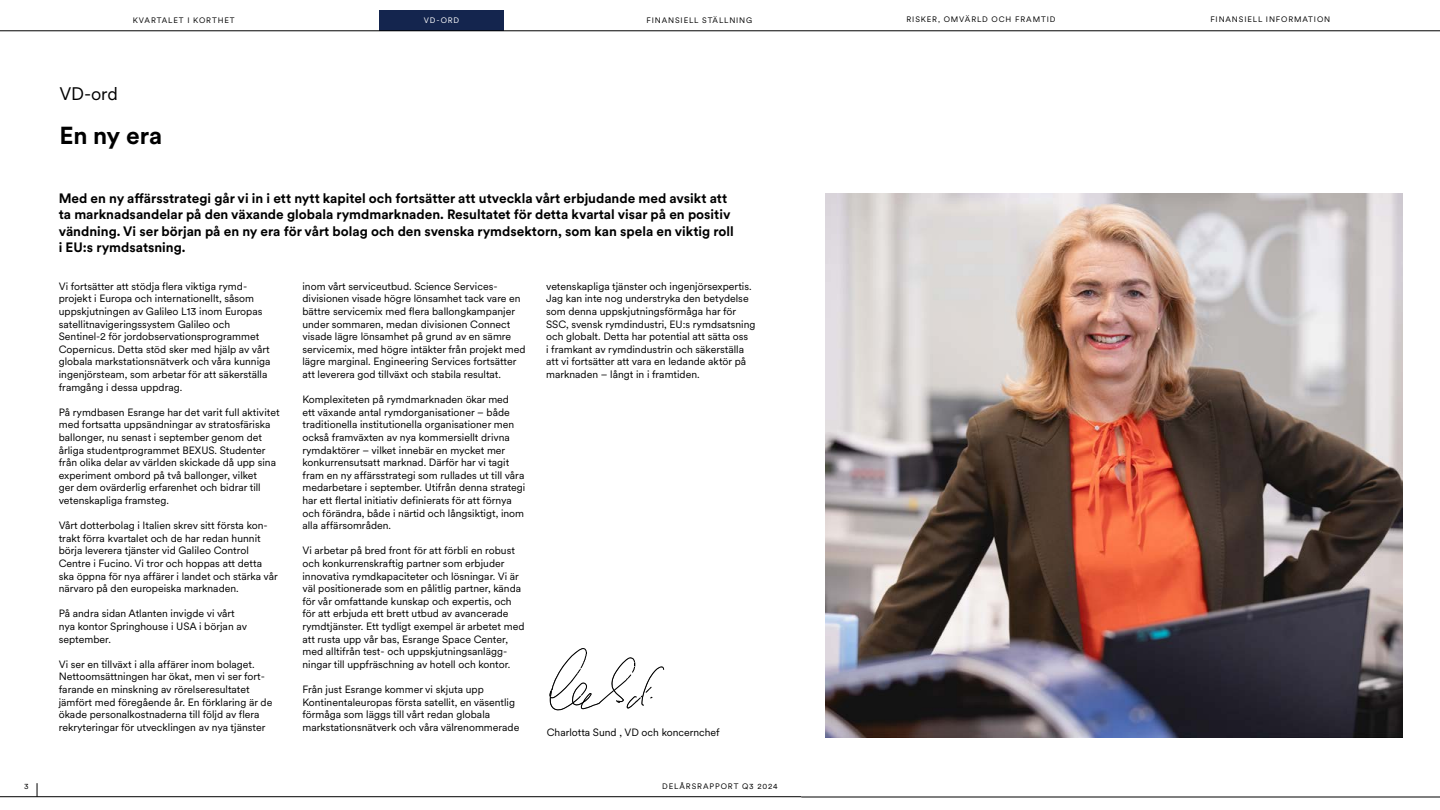
<style>
.page{position:relative;width:1440px;height:810px;background:#fff}
.page>*{position:absolute;margin:0;border:0;box-sizing:border-box;transform-origin:0 0}
.t1{font:700 24.38px "Circular XX";letter-spacing:-.005em;color:#000}
.t2{font:18px "Circular XX";color:#000}
.t3{font:700 13.5px/16.2px "Circular XX";color:#000}
.t4{font:10.5px/12.6px "Circular XX";color:#000}
.t5{font:7.88px "Circular XX";letter-spacing:.11em;color:#000}
.t6{font:7.88px "Circular XX";color:#fff}
</style>
<div class="page">
<img style="left:825px;top:193px;width:578px;height:544px">
<svg style="left:549px;top:648px;width:116px;height:63px"></svg>
<div style="left:379px;top:11px;width:125px;height:20px;background:#14254e"></div>
<hr style="left:801px;top:797px;width:639px;height:1px;background:#000">
<hr style="left:0;top:797px;width:801px;height:1px;background:#000">
<svg style="left:37px;top:783px;width:1px;height:14px"></svg>
<hr style="left:0;top:31px;width:1440px;height:1px;background:#000">
<p class="t5" style="left:133px;top:15px;width:104px">KVARTALET I KORTHET</p>
<p class="t6" style="left:424px;top:15px;width:37px">VD-ORD</p>
<p class="t5" style="left:647px;top:15px;width:107px">FINANSIELL STÄLLNING</p>
<p class="t5" style="left:907px;top:14px;width:150px">RISKER, OMVÄRLD OCH FRAMTID</p>
<p class="t5" style="left:1210px;top:14px;width:121px">FINANSIELL INFORMATION</p>
<h2 class="t2" style="left:59px;top:81px;width:60px">VD-ord</h2>
<h1 class="t1" style="left:59px;top:118px;width:104px">En ny era</h1>
<p class="t3" style="left:59px;top:190px;width:677px">Med en ny affärsstrategi går vi in i ett nytt kapitel och fortsätter att utveckla vårt erbjudande med avsikt att ta marknadsandelar på den växande globala rymdmarknaden. Resultatet för detta kvartal visar på en positiv vändning. Vi ser början på en ny era för vårt bolag och den svenska rymdsektorn, som kan spela en viktig roll i EU:s rymdsatsning.</p>
<p class="t4" style="left:59px;top:279px;width:213px">Vi fortsätter att stödja flera viktiga rymd&shy;projekt i Europa och internationellt, såsom uppskjutningen av Galileo L13 inom Europas satellitnavigeringssystem Galileo och Sentinel-2 för jordobservationsprogrammet Copernicus. Detta stöd sker med hjälp av vårt globala markstationsnätverk och våra kunniga ingenjörsteam, som arbetar för att säkerställa framgång i dessa uppdrag.</p>
<p class="t4" style="left:59px;top:405px;width:222px">På rymdbasen Esrange har det varit full aktivitet med fortsatta uppsändningar av stratosfäriska ballonger, nu senast i september genom det årliga studentprogrammet BEXUS. Studenter från olika delar av världen skickade då upp sina experiment ombord på två ballonger, vilket<br>ger dem ovärderlig erfarenhet och bidrar till vetenskapliga framsteg.</p>
<p class="t4" style="left:59px;top:519px;width:221px">Vårt dotterbolag i Italien skrev sitt första kon&shy;trakt förra kvartalet och de har redan hunnit börja leverera tjänster vid Galileo Control Centre i Fucino. Vi tror och hoppas att detta ska öppna för nya affärer i landet och stärka vår närvaro på den europeiska marknaden.</p>
<p class="t4" style="left:59px;top:607px;width:190px">På andra sidan Atlanten invigde vi vårt nya kontor Springhouse i USA i början av september.</p>
<p class="t4" style="left:59px;top:657px;width:215px">Vi ser en tillväxt i alla affärer inom bolaget.<br>Nettoomsättningen har ökat, men vi ser fort&shy;farande en minskning av rörelseresultatet jämfört med föregående år. En förklaring är de ökade personalkostnaderna till följd av flera rekryteringar för utvecklingen av nya tjänster</p>
<p class="t4" style="left:302px;top:279px;width:225px">inom vårt serviceutbud. Science Services&shy;divisionen visade högre lönsamhet tack vare en bättre servicemix med flera ballongkampanjer under sommaren, medan divisionen Connect visade lägre lönsamhet på grund av en sämre servicemix, med högre intäkter från projekt med lägre marginal. Engineering Services fortsätter att leverera god tillväxt och stabila resultat.</p>
<p class="t4" style="left:302px;top:393px;width:224px">Komplexiteten på rymdmarknaden ökar med<br>ett växande antal rymdorganisationer – både traditionella institutionella organisationer men också framväxten av nya kommersiellt drivna rymdaktörer – vilket innebär en mycket mer konkurrensutsatt marknad. Därför har vi tagit fram en ny affärsstrategi som rullades ut till våra medarbetare i september. Utifrån denna strategi har ett flertal initiativ definierats för att förnya och förändra, både i närtid och långsiktigt, inom alla affärsområden.</p>
<p class="t4" style="left:302px;top:544px;width:224px">Vi arbetar på bred front för att förbli en robust och konkurrenskraftig partner som erbjuder innovativa rymdkapaciteter och lösningar. Vi är väl positionerade som en pålitlig partner, kända för vår omfattande kunskap och expertis, och för att erbjuda ett brett utbud av avancerade rymdtjänster. Ett tydligt exempel är arbetet med att rusta upp vår bas, Esrange Space Center, med alltifrån test- och uppskjutningsanlägg&shy;ningar till uppfräschning av hotell och kontor.</p>
<p class="t4" style="left:302px;top:683px;width:218px">Från just Esrange kommer vi skjuta upp Kontinentaleuropas första satellit, en väsentlig förmåga som läggs till vårt redan globala markstationsnätverk och våra välrenommerade</p>
<p class="t4" style="left:546px;top:279px;width:211px">vetenskapliga tjänster och ingenjörsexpertis.<br>Jag kan inte nog understryka den betydelse som denna uppskjutningsförmåga har för SSC, svensk rymdindustri, EU:s rymdsatsning och globalt. Detta har potential att sätta oss<br>i framkant av rymdindustrin och säkerställa att vi fortsätter att vara en ledande aktör på marknaden – långt in i framtiden.</p>
<p class="t4" style="left:547px;top:726px;width:175px">Charlotta Sund , VD och koncernchef</p>
<p class="t5" style="left:24px;top:781px;width:6px">3</p>
<p class="t5" style="left:662px;top:781px;width:117px">DELÅRSRAPPORT Q3 2024</p>
</div>
